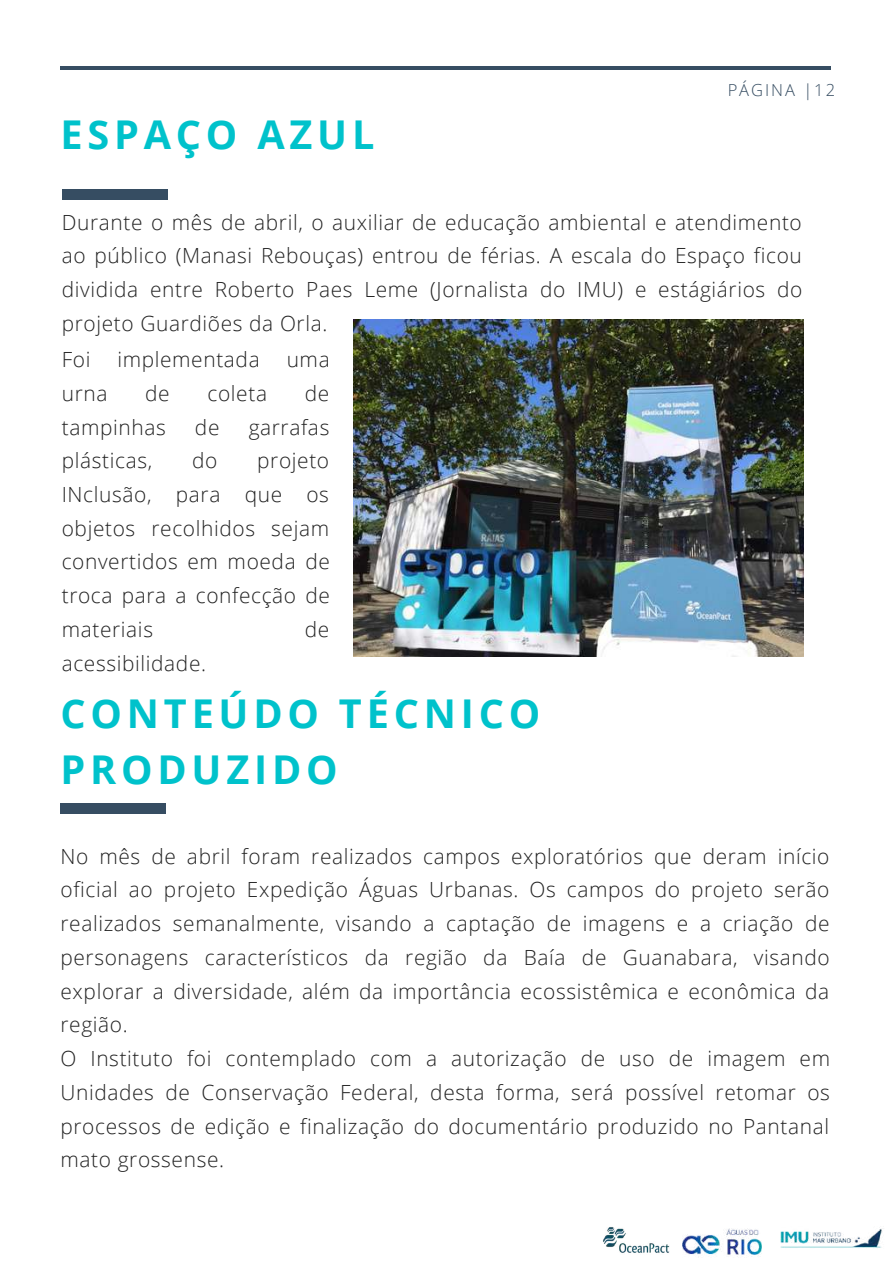
<style>
.page{position:relative;width:893px;height:1264px;background:#fff}
.page>*{position:absolute;margin:0;border:0;box-sizing:border-box;transform-origin:0 0}
.t1{font:700 39.6px/55.1px "Open Sans";letter-spacing:.12em;color:#00c2cb}
.t2{font:300 20.85px/33.8px "Open Sans";letter-spacing:.03em;color:#222;text-align:justify}
.t3{font:300 16.5px "Open Sans";letter-spacing:.12em;color:#364d62}
</style>
<div class="page">
<hr style="left:60px;top:66px;width:770px;height:4px;background:#364d62">
<div style="left:62px;top:189px;width:105px;height:11px;background:#364d62"></div>
<div style="left:60px;top:803px;width:106px;height:10px;background:#364d62"></div>
<img style="left:780px;top:1229px;width:103px;height:19px">
<img style="left:603px;top:1227px;width:67px;height:26px">
<img style="left:682px;top:1228px;width:79px;height:27px">
<img style="left:354px;top:319px;width:449px;height:338px">
<h1 class="t1" style="left:60px;top:106px;width:315px">ESPAÇO AZUL</h1>
<p class="t3" style="left:727px;top:79px;width:109px">PÁGINA |12</p>
<p class="t2" style="left:62px;top:205px;width:742px">Durante o mês de abril, o auxiliar de educação ambiental e atendimento ao público (Manasi Rebouças) entrou de férias. A escala do Espaço ficou dividida entre Roberto Paes Leme (Jornalista do IMU) e estágiários do projeto Guardiões da Orla.</p>
<p class="t2" style="left:62px;top:342px;width:30px">Foi</p>
<p class="t2" style="left:117px;top:342px;width:144px">implementada</p>
<p class="t2" style="left:287px;top:342px;width:45px">uma</p>
<p class="t2" style="left:62px;top:376px;width:47px">urna</p>
<p class="t2" style="left:145px;top:376px;width:26px">de</p>
<p class="t2" style="left:207px;top:376px;width:61px">coleta</p>
<p class="t2" style="left:305px;top:376px;width:26px">de</p>
<p class="t2" style="left:62px;top:409px;width:105px">tampinhas</p>
<p class="t2" style="left:195px;top:409px;width:26px">de</p>
<p class="t2" style="left:249px;top:409px;width:82px">garrafas</p>
<p class="t2" style="left:62px;top:443px;width:92px">plásticas,</p>
<p class="t2" style="left:192px;top:443px;width:27px">do</p>
<p class="t2" style="left:62px;top:443px;width:269px;text-indent:195px">projeto INclusão, para que os objetos recolhidos sejam convertidos em moeda de troca para a confecção de materiais</p>
<p class="t2" style="left:305px;top:612px;width:26px">de</p>
<p class="t2" style="left:62px;top:645px;width:146px">acessibilidade.</p>
<h1 class="t1" style="left:60px;top:685px;width:481px">CONTEÚDO TÉCNICO<br>PRODUZIDO</h1>
<p class="t2" style="left:60px;top:838px;width:771px;text-align:left">No mês de abril foram realizados campos exploratórios que deram início oficial ao projeto Expedição Águas Urbanas. Os campos do projeto serão realizados semanalmente, visando a captação de imagens e a criação de personagens característicos da região da Baía de Guanabara, visando explorar a diversidade, além da importância ecossistêmica e econômica da região.<br>O Instituto foi contemplado com a autorização de uso de imagem em Unidades de Conservação Federal, desta forma, será possível retomar os processos de edição e finalização do documentário produzido no Pantanal mato grossense.</p>
</div>
